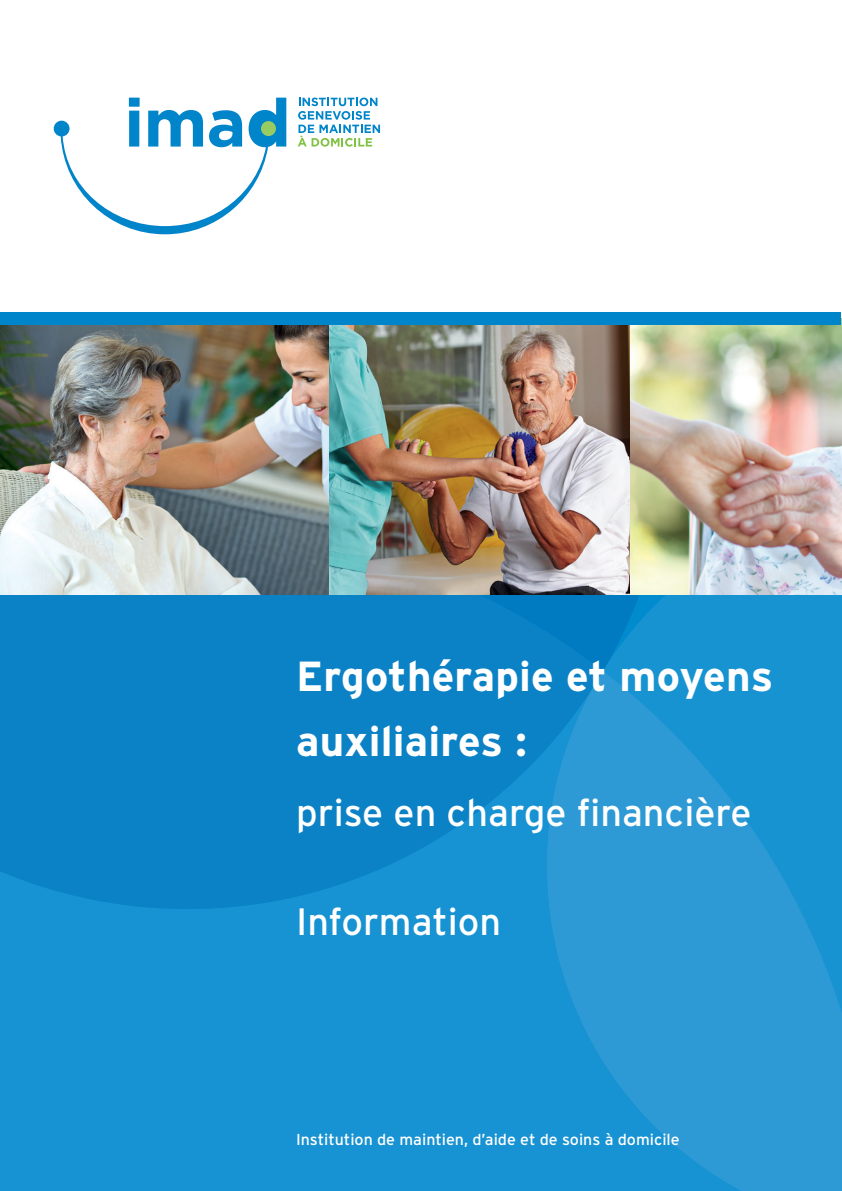
<style>
.page{position:relative;width:842px;height:1191px;background:#fff}
.page>*{position:absolute;margin:0;border:0;box-sizing:border-box;transform-origin:0 0}
.t1{font:700 42px/64px "Interstate";letter-spacing:.005em;color:#fff}
.t2{font:38px "Interstate";color:#fff}
.t3{font:15.8px "Interstate";color:#fff}
</style>
<div class="page">
<img style="left:0;top:325px;width:330px;height:270px">
<img style="left:330px;top:325px;width:300px;height:270px">
<img style="left:630px;top:318px;width:212px;height:277px">
<div style="left:669px;top:595px;width:173px;height:76px;background:#1893d2"></div>
<svg style="left:603px;top:595px;width:66px;height:76px;background:#0d8acc"></svg>
<div style="left:0;top:909px;width:547px;height:282px;background:#1792d2"></div>
<svg style="left:547px;top:671px;width:295px;height:520px;background:#2597d4"></svg>
<svg style="left:0;top:595px;width:603px;height:314px;background:#0e84c8"></svg>
<svg style="left:592px;top:663px;width:16px;height:25px"></svg>
<div style="left:0;top:312px;width:840px;height:13px;background:#0084ca"></div>
<svg style="left:298px;top:98px;width:82px;height:49px"></svg>
<svg style="left:54px;top:98px;width:232px;height:136px"></svg>
<div style="left:261px;top:121px;width:15px;height:15px;background:#98cc63;border-radius:50%"></div>
<p class="t1" style="left:296px;top:644px;width:479px">Ergothérapie et moyens auxiliaires :</p>
<p class="t2" style="left:296px;top:789px;width:457px">prise en charge financière</p>
<p class="t2" style="left:296px;top:898px;width:207px">Information</p>
<p class="t3" style="left:296px;top:1129px;width:385px">Institution de maintien, d’aide et de soins à domicile</p>
</div>
